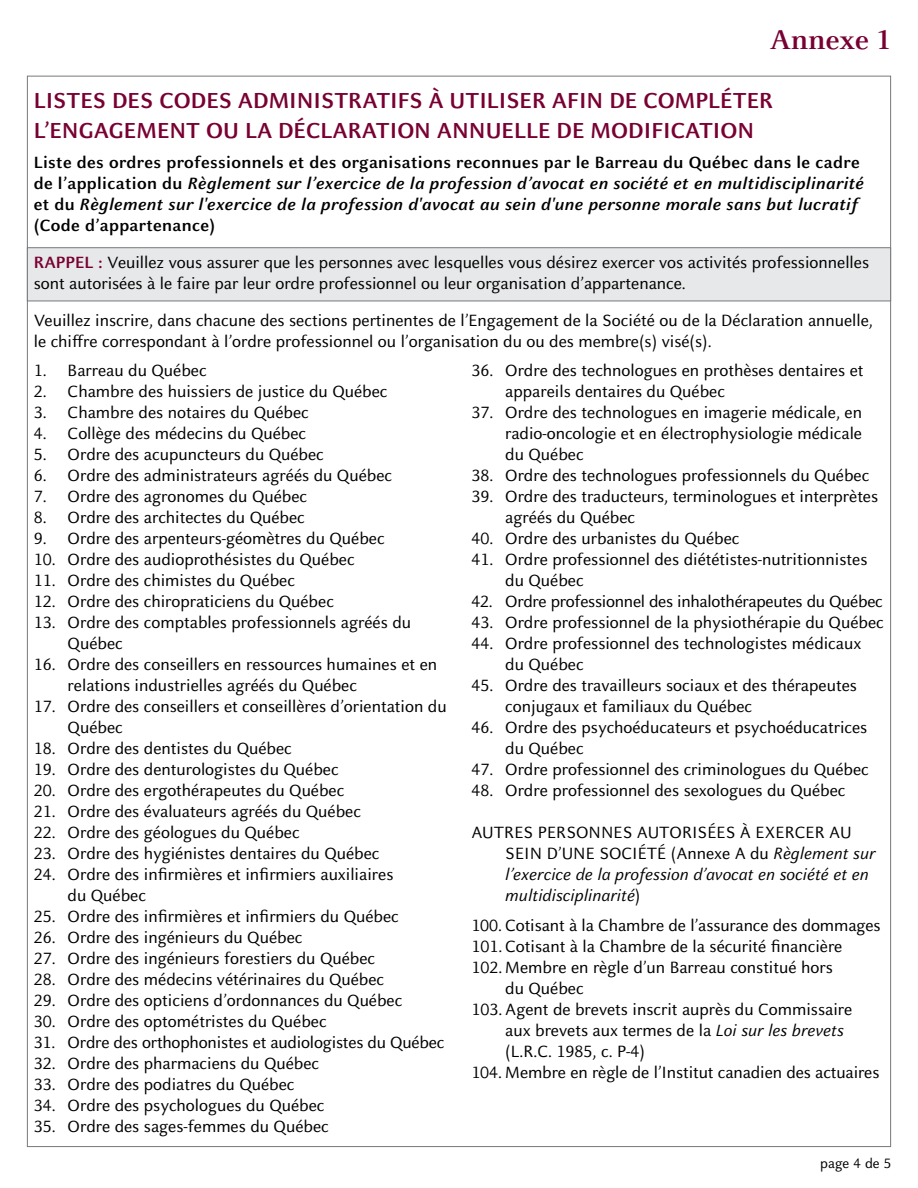
<style>
.page{position:relative;width:918px;height:1188px;background:#fff}
.page>*{position:absolute;margin:0;border:0;box-sizing:border-box;transform-origin:0 0}
.titre_rouge_top{font:700 30px "Barreau";color:#780032}
.Titre_2{font:700 24px/30px "Barreau Sans";color:#780032}
.t1{font:18px/21px "Barreau Sans";color:#000}
.t2{font:italic 700 18px/21px "Barreau Sans";letter-spacing:.02em;color:#000}
.t3{font:italic 18px/21px "Barreau Sans";color:#000}
.t4{font:15px "Barreau Sans";color:#000}
.s1{font-style:normal}
.s2{font-weight:700;color:#780032}
.s3{font-style:italic}
</style>
<div class="page">
<div style="left:27px;top:247px;width:864px;height:54px;background:#e7e8e9;border:1px solid #77787b"></div>
<p class="titre_rouge_top" style="left:770px;top:23px;width:123px">Annexe 1</p>
<p class="Titre_2" style="left:34px;top:85px;width:741px">LISTES DES CODES ADMINISTRATIFS À UTILISER AFIN DE COMPLÉTER<br>L’ENGAGEMENT OU LA DÉCLARATION ANNUELLE DE MODIFICATION</p>
<p class="t2" style="left:34px;top:151px;width:832px"><span class="s1">Liste des ordres professionnels et des organisations reconnues par le Barreau du Québec dans le cadre de l’application du</span> Règlement sur l’exercice de la profession d’avocat en société et en multidisciplinarité <span class="s1">et du</span> Règlement sur l'exercice de la profession d'avocat au sein d'une personne morale sans but lucratif <span class="s1">(Code d’appartenance)</span></p>
<p class="t1" style="left:34px;top:252px;width:837px"><span class="s2">RAPPEL :</span> Veuillez vous assurer que les personnes avec lesquelles vous désirez exercer vos activités professionnelles sont autorisées à le faire par leur ordre professionnel ou leur organisation d’appartenance.</p>
<p class="t1" style="left:34px;top:310px;width:841px">Veuillez inscrire, dans chacune des sections pertinentes de l’Engagement de la Société ou de la Déclaration annuelle, le chiffre correspondant à l’ordre professionnel ou l’organisation du ou des membre(s) visé(s).</p>
<p class="t1" style="left:34px;top:360px;width:174px">1. Barreau du Québec</p>
<p class="t1" style="left:34px;top:381px;width:355px">2. Chambre des huissiers de justice du Québec</p>
<p class="t1" style="left:34px;top:402px;width:277px">3. Chambre des notaires du Québec</p>
<p class="t1" style="left:34px;top:423px;width:274px">4. Collège des médecins du Québec</p>
<p class="t1" style="left:34px;top:444px;width:292px">5. Ordre des acupuncteurs du Québec</p>
<p class="t1" style="left:34px;top:465px;width:360px">6. Ordre des administrateurs agréés du Québec</p>
<p class="t1" style="left:34px;top:486px;width:275px">7. Ordre des agronomes du Québec</p>
<p class="t1" style="left:34px;top:507px;width:273px">8. Ordre des architectes du Québec</p>
<p class="t1" style="left:34px;top:528px;width:352px">9. Ordre des arpenteurs-géomètres du Québec</p>
<p class="t1" style="left:34px;top:549px;width:322px">10. Ordre des audioprothésistes du Québec</p>
<p class="t1" style="left:34px;top:570px;width:263px">11. Ordre des chimistes du Québec</p>
<p class="t1" style="left:34px;top:591px;width:302px">12. Ordre des chiropraticiens du Québec</p>
<p class="t1" style="left:68px;top:612px;width:345px;text-indent:-34px">13. Ordre des comptables professionnels agréés du<br>Québec</p>
<p class="t1" style="left:68px;top:654px;width:371px;text-indent:-34px">16. Ordre des conseillers en ressources humaines et en relations industrielles agréés du Québec</p>
<p class="t1" style="left:68px;top:696px;width:380px;text-indent:-34px">17. Ordre des conseillers et conseillères d’orientation du<br>Québec</p>
<p class="t1" style="left:34px;top:738px;width:260px">18. Ordre des dentistes du Québec</p>
<p class="t1" style="left:34px;top:759px;width:306px">19. Ordre des denturologistes du Québec</p>
<p class="t1" style="left:34px;top:780px;width:312px">20. Ordre des ergothérapeutes du Québec</p>
<p class="t1" style="left:34px;top:801px;width:329px">21. Ordre des évaluateurs agréés du Québec</p>
<p class="t1" style="left:34px;top:822px;width:267px">22. Ordre des géologues du Québec</p>
<p class="t1" style="left:34px;top:843px;width:347px">23. Ordre des hygiénistes dentaires du Québec</p>
<p class="t1" style="left:68px;top:864px;width:327px;text-indent:-34px">24. Ordre des infirmières et infirmiers auxiliaires du Québec</p>
<p class="t1" style="left:34px;top:906px;width:367px">25. Ordre des infirmières et infirmiers du Québec</p>
<p class="t1" style="left:34px;top:927px;width:270px">26. Ordre des ingénieurs du Québec</p>
<p class="t1" style="left:34px;top:948px;width:343px">27. Ordre des ingénieurs forestiers du Québec</p>
<p class="t1" style="left:34px;top:969px;width:352px">28. Ordre des médecins vétérinaires du Québec</p>
<p class="t1" style="left:34px;top:990px;width:370px">29. Ordre des opticiens d’ordonnances du Québec</p>
<p class="t1" style="left:34px;top:1011px;width:294px">30. Ordre des optométristes du Québec</p>
<p class="t1" style="left:34px;top:1032px;width:412px">31. Ordre des orthophonistes et audiologistes du Québec</p>
<p class="t1" style="left:34px;top:1053px;width:287px">32. Ordre des pharmaciens du Québec</p>
<p class="t1" style="left:34px;top:1074px;width:262px">33. Ordre des podiatres du Québec</p>
<p class="t1" style="left:34px;top:1095px;width:292px">34. Ordre des psychologues du Québec</p>
<p class="t1" style="left:34px;top:1116px;width:297px">35. Ordre des sages-femmes du Québec</p>
<p class="t1" style="left:505px;top:360px;width:360px;text-indent:-34px">36. Ordre des technologues en prothèses dentaires et appareils dentaires du Québec</p>
<p class="t1" style="left:505px;top:402px;width:358px;text-align:justify;text-indent:-34px">37. Ordre des technologues en imagerie médicale, en radio-oncologie et en électrophysiologie médicale du Québec</p>
<p class="t1" style="left:471px;top:465px;width:399px">38. Ordre des technologues professionnels du Québec</p>
<p class="t1" style="left:505px;top:486px;width:374px;text-indent:-34px">39. Ordre des traducteurs, terminologues et interprètes agréés du Québec</p>
<p class="t1" style="left:471px;top:528px;width:270px">40. Ordre des urbanistes du Québec</p>
<p class="t1" style="left:505px;top:549px;width:364px;text-indent:-34px">41. Ordre professionnel des diététistes-nutritionnistes du Québec</p>
<p class="t1" style="left:471px;top:591px;width:413px">42. Ordre professionnel des inhalothérapeutes du Québec</p>
<p class="t1" style="left:471px;top:612px;width:414px">43. Ordre professionnel de la physiothérapie du Québec</p>
<p class="t1" style="left:505px;top:633px;width:357px;text-indent:-34px">44. Ordre professionnel des technologistes médicaux du Québec</p>
<p class="t1" style="left:505px;top:675px;width:353px;text-indent:-34px">45. Ordre des travailleurs sociaux et des thérapeutes conjugaux et familiaux du Québec</p>
<p class="t1" style="left:505px;top:717px;width:364px;text-indent:-34px">46. Ordre des psychoéducateurs et psychoéducatrices du Québec</p>
<p class="t1" style="left:471px;top:759px;width:399px">47. Ordre professionnel des criminologues du Québec</p>
<p class="t1" style="left:471px;top:780px;width:376px">48. Ordre professionnel des sexologues du Québec</p>
<p class="t3" style="left:505px;top:822px;width:372px;text-indent:-34px"><span class="s1">AUTRES PERSONNES AUTORISÉES À EXERCER AU SEIN D’UNE SOCIÉTÉ (Annexe A du</span> Règlement sur l’exercice de la profession d’avocat en société et en multidisciplinarité<span class="s1">)</span></p>
<p class="t1" style="left:471px;top:915px;width:411px">100. Cotisant à la Chambre de l’assurance des dommages</p>
<p class="t1" style="left:471px;top:936px;width:373px">101. Cotisant à la Chambre de la sécurité financière</p>
<p class="t1" style="left:505px;top:957px;width:329px;text-indent:-34px">102. Membre en règle d’un Barreau constitué hors du Québec</p>
<p class="t1" style="left:505px;top:999px;width:349px;text-indent:-34px">103. Agent de brevets inscrit auprès du Commissaire aux brevets aux termes de la <span class="s3">Loi sur les brevets </span>(L.R.C. 1985, c. P-4)</p>
<p class="t1" style="left:471px;top:1062px;width:410px">104. Membre en règle de l’Institut canadien des actuaires</p>
<p class="t4" style="left:820px;top:1155px;width:73px">page 4 de 5</p>
</div>
